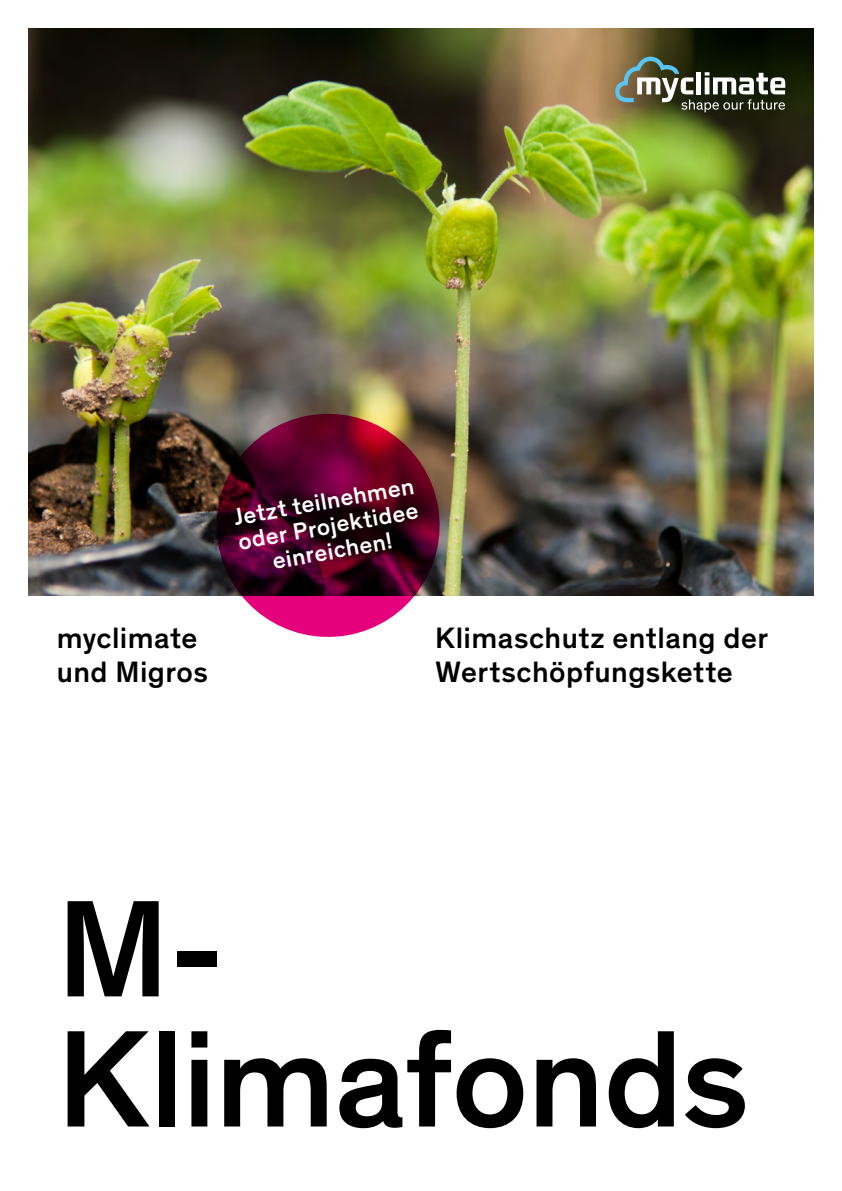
<style>
.page{position:relative;width:842px;height:1191px;background:#fff}
.page>*{position:absolute;margin:0;border:0;box-sizing:border-box;transform-origin:0 0}
.t1{font:500 140px/130px "Theinhardt";letter-spacing:-.01em;color:#000}
.t2{font:500 30px/34px "Theinhardt";letter-spacing:.015em;color:#000}
.t3{font:500 24px/25px "Theinhardt";color:#fff;text-align:center}
</style>
<div class="page">
<img style="left:28px;top:28px;width:786px;height:567px">
<img style="left:208px;top:405px;width:241px;height:232px">
<svg style="left:615px;top:57px;width:170px;height:55px;background:#5c614e"></svg>
<p class="t3" style="left:231px;top:503px;width:184px;rotate:-10deg">Jetzt teilnehmen oder Projektidee einreichen!</p>
<p class="t2" style="left:57px;top:619px;width:153px">myclimate und Migros</p>
<p class="t2" style="left:435px;top:619px;width:335px">Klimaschutz entlang der<br>Wertschöpfungskette</p>
<h1 class="t1" style="left:57px;top:874px;width:694px">M-<br>Klimafonds</h1>
</div>
